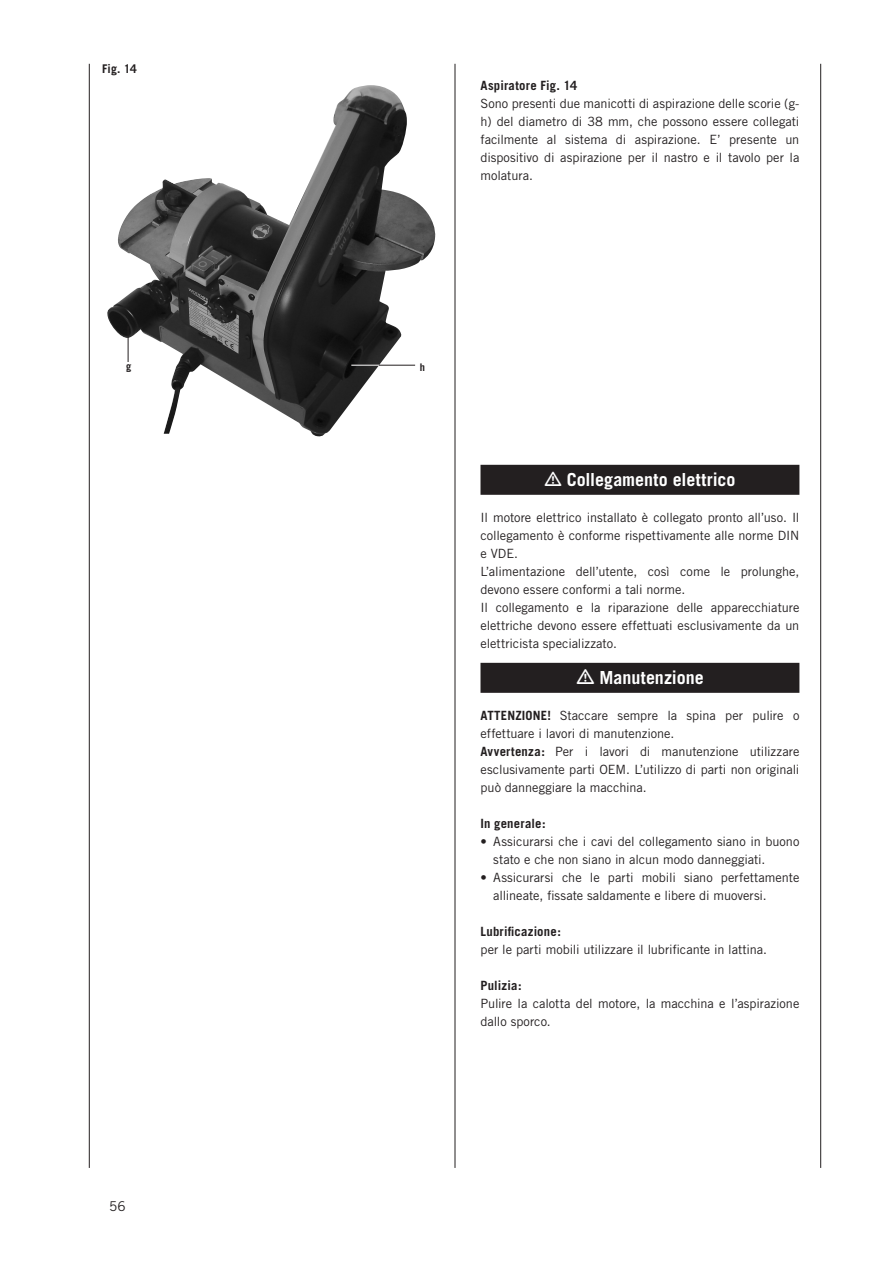
<style>
.page{position:relative;width:893px;height:1263px;background:#fff}
.page>*{position:absolute;margin:0;border:0;box-sizing:border-box;transform-origin:0 0}
.t1{font:700 18px "Trade Gothic";color:#fff}
.t2{font:13.5px "Trade Gothic";color:#231f20}
.t3{font:12.75px/18px "Trade Gothic";letter-spacing:-.005em;color:#231f20}
.t4{font:700 12.75px "Trade Gothic";letter-spacing:.015em;color:#231f20}
.t5{font:700 12px "Trade Gothic";color:#231f20}
.t6{font:700 10.5px "Trade Gothic";color:#231f20}
.s1{font-weight:700}
</style>
<div class="page">
<hr style="left:89px;top:64px;width:1px;height:1104px;background:#231f20">
<hr style="left:455px;top:64px;width:1px;height:1104px;background:#231f20">
<hr style="left:820px;top:64px;width:1px;height:1104px;background:#231f20">
<div style="left:480px;top:465px;width:319px;height:30px;background:#231f20"></div>
<div style="left:480px;top:663px;width:319px;height:30px;background:#231f20"></div>
<img style="left:107px;top:85px;width:329px;height:352px">
<hr style="left:128px;top:326px;width:1px;height:36px;background:#231f20">
<hr style="left:351px;top:365px;width:64px;height:1px;background:#231f20">
<svg style="left:351px;top:365px;width:28px;height:1px"></svg>
<p class="t5" style="left:102px;top:61px;width:36px">Fig. 14</p>
<p class="t4" style="left:480px;top:78px;width:98px">Aspiratore Fig. 14</p>
<p class="t3" style="left:480px;top:94px;width:320px;text-align:justify">Sono presenti due manicotti di aspirazione delle scorie (g&shy;h) del diametro di 38 mm, che possono essere collegati facilmente al sistema di aspirazione. E’ presente un dispositivo di aspirazione per il nastro e il tavolo per la molatura.</p>
<p class="t6" style="left:126px;top:360px;width:7px">g</p>
<p class="t6" style="left:420px;top:360px;width:7px">h</p>
<h1 class="t1" style="left:567px;top:469px;width:170px">Collegamento elettrico</h1>
<p class="t3" style="left:480px;top:508px;width:320px">Il motore elettrico installato è collegato pronto all’uso. Il collegamento è conforme rispettivamente alle norme DIN e VDE.<br>L’alimentazione dell’utente, così come le prolunghe, devono essere conformi a tali norme.<br>Il collegamento e la riparazione delle apparecchiature elettriche devono essere effettuati esclusivamente da un elettricista specializzato.</p>
<h1 class="t1" style="left:600px;top:667px;width:106px">Manutenzione</h1>
<p class="t3" style="left:480px;top:706px;width:320px"><span class="s1">ATTENZIONE!</span> Staccare sempre la spina per pulire o effettuare i lavori di manutenzione.<br><span class="s1">Avvertenza:</span> Per i lavori di manutenzione utilizzare esclusivamente parti OEM. L’utilizzo di parti non originali può danneggiare la macchina.</p>
<p class="t4" style="left:480px;top:816px;width:67px">In generale:</p>
<p class="t3" style="left:493px;top:832px;width:308px;text-indent:-13px">• Assicurarsi che i cavi del collegamento siano in buono stato e che non siano in alcun modo danneggiati.</p>
<p class="t3" style="left:493px;top:868px;width:308px;text-indent:-13px">• Assicurarsi che le parti mobili siano perfettamente allineate, fissate saldamente e libere di muoversi.</p>
<p class="t4" style="left:480px;top:924px;width:82px">Lubrificazione:</p>
<p class="t3" style="left:480px;top:940px;width:288px">per le parti mobili utilizzare il lubrificante in lattina.</p>
<p class="t4" style="left:480px;top:978px;width:43px">Pulizia:</p>
<p class="t3" style="left:480px;top:994px;width:320px">Pulire la calotta del motore, la macchina e l’aspirazione dallo sporco.</p>
<p class="t2" style="left:109px;top:1198px;width:18px">56</p>
</div>
